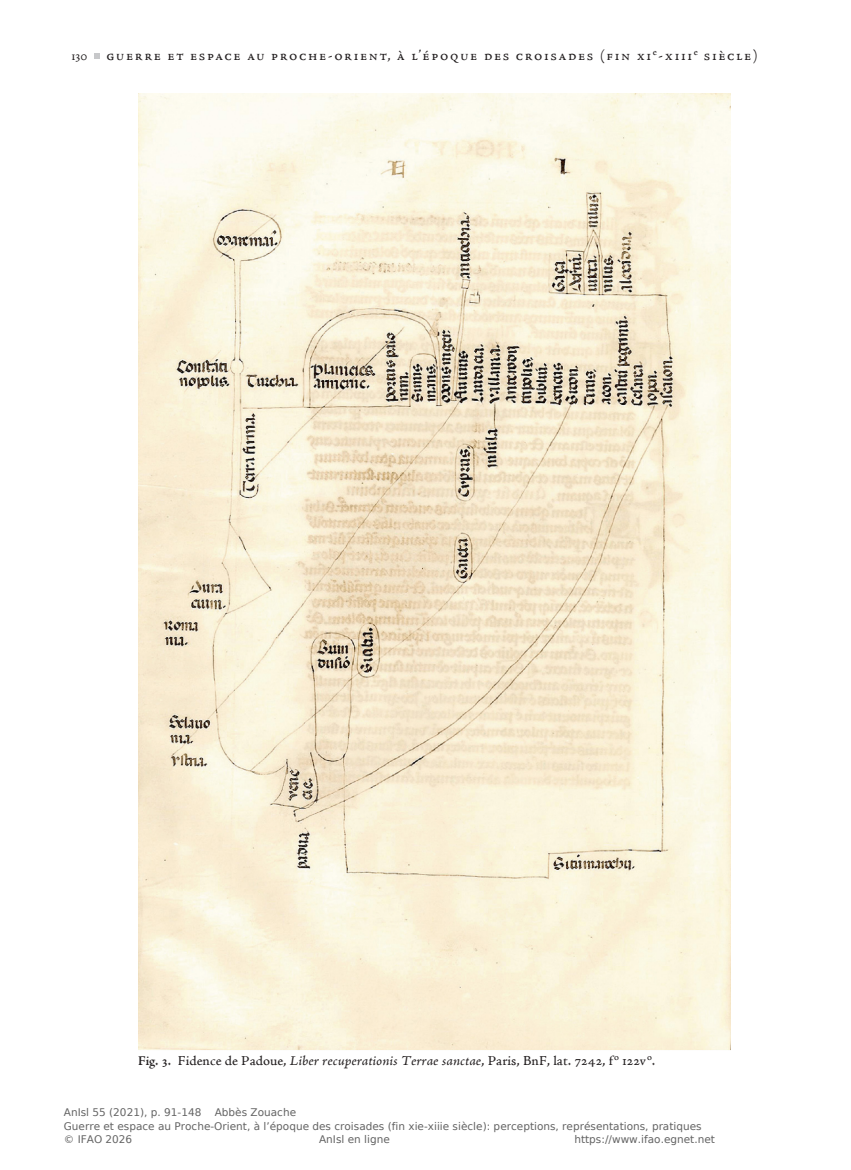
<style>
.page{position:relative;width:851px;height:1170px;background:#fff}
.page>*{position:absolute;margin:0;border:0;box-sizing:border-box;transform-origin:0 0}
.t1{font:15px "Adobe Jenson Pro IFAO";letter-spacing:.105em;color:#231f20}
.t2{font:13.5px "Adobe Jenson Pro Caption IFAO";color:#231f20}
.t3{font:13.5px "Adobe Jenson Pro IFAO";color:#231f20}
.t4{font:10.5px/13px "DejaVu Sans";color:#646464}
.s1{font-family:"Adobe Jenson Pro IFAO";font-weight:600}
.s2{font-style:italic}
</style>
<div class="page">
<svg style="left:94px;top:53px;width:6px;height:6px"></svg>
<img style="left:138px;top:94px;width:592px;height:956px">
<p class="t3" style="left:71px;top:47px;width:17px">130</p>
<h1 class="t1" style="left:106px;top:46px;width:653px">guerre et espace au proche‑orient, à l’époque des croisades (fin xi<sup>e</sup>-xiii<sup>e</sup> siècle)</h1>
<p class="t2" style="left:138px;top:1051px;width:518px"><span class="s1">Fig. 3.</span> Fidence de Padoue, <span class="s2">Liber recuperationis Terrae sanctae</span>, Paris, BnF, lat. 7242, f<sup>o</sup> 122v<sup>o</sup>.</p>
<p class="t4" style="left:64px;top:1106px;width:139px">AnIsl 55 (2021), p. 91-148</p>
<p class="t4" style="left:64px;top:1106px;width:639px;text-indent:151px">Abbès Zouache<br>Guerre et espace au Proche‑Orient, à l’époque des croisades (fin xie-xiiie siècle): perceptions, représentations, pratiques © IFAO 2026</p>
<p class="t4" style="left:319px;top:1132px;width:72px">AnIsl en ligne</p>
<p class="t4" style="left:574px;top:1132px;width:142px">https://www.ifao.egnet.net</p>
</div>
